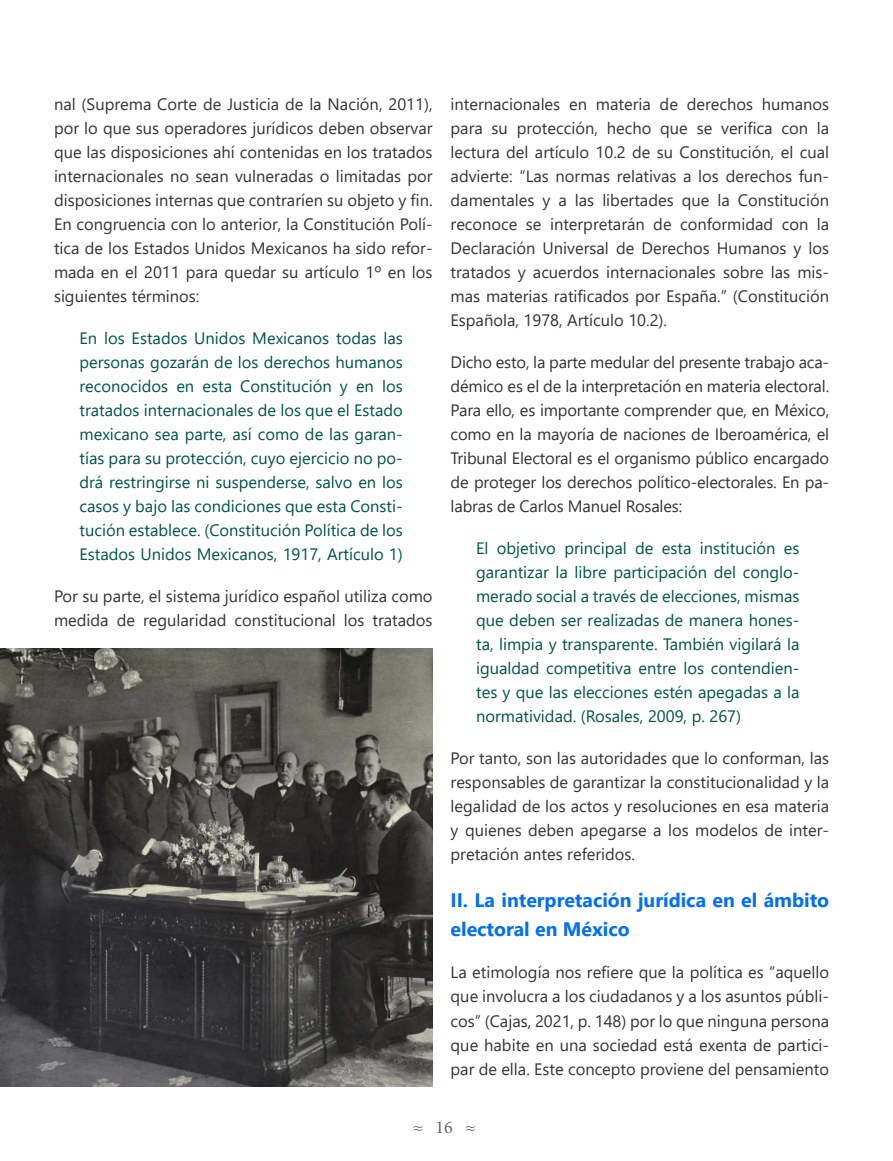
<style>
.page{position:relative;width:893px;height:1161px;background:#fff}
.page>*{position:absolute;margin:0;border:0;box-sizing:border-box;transform-origin:0 0}
.t1{font:700 19.5px/29.2px "Segoe UI";color:#006ff5}
.t2{font:18px "Minion Pro";color:#666}
.t3{font:16.5px/24px "Segoe UI";color:#333;text-align:justify}
.t4{font:16.5px/24px "Segoe UI";color:#005443;text-align:justify}
</style>
<div class="page">
<img style="left:0;top:648px;width:433px;height:438px">
<p class="t3" style="left:54px;top:90px;width:380px">nal (Suprema Corte de Justicia de la Nación, 2011), por lo que sus operadores jurídicos deben observar que las disposiciones ahí contenidas en los tratados internacionales no sean vulneradas o limitadas por disposiciones internas que contraríen su objeto y fin.<br>En congruencia con lo anterior, la Constitución Polí&shy;tica de los Estados Unidos Mexicanos ha sido refor&shy;mada en el 2011 para quedar su artículo 1º en los siguientes términos:</p>
<p class="t4" style="left:80px;top:325px;width:325px">En los Estados Unidos Mexicanos todas las personas gozarán de los derechos humanos reconocidos en esta Constitución y en los tratados internacionales de los que el Estado mexicano sea parte, así como de las garan&shy;tías para su protección, cuyo ejercicio no po&shy;drá restringirse ni suspenderse, salvo en los casos y bajo las condiciones que esta Consti&shy;tución establece. (Constitución Política de los Estados Unidos Mexicanos, 1917, Artículo 1)</p>
<p class="t3" style="left:54px;top:583px;width:380px">Por su parte, el sistema jurídico español utiliza como medida de regularidad constitucional los tratados</p>
<p class="t3" style="left:451px;top:91px;width:380px">internacionales en materia de derechos humanos para su protección, hecho que se verifica con la lectura del artículo 10.2 de su Constitución, el cual advierte: “Las normas relativas a los derechos fun&shy;damentales y a las libertades que la Constitución reconoce se interpretarán de conformidad con la Declaración Universal de Derechos Humanos y los tratados y acuerdos internacionales sobre las mis&shy;mas materias ratificados por España.” (Constitución Española, 1978, Artículo 10.2).</p>
<p class="t3" style="left:451px;top:349px;width:380px">Dicho esto, la parte medular del presente trabajo aca&shy;démico es el de la interpretación en materia electoral.<br>Para ello, es importante comprender que, en México, como en la mayoría de naciones de Iberoamérica, el Tribunal Electoral es el organismo público encargado de proteger los derechos político-electorales. En pa&shy;labras de Carlos Manuel Rosales:</p>
<p class="t4" style="left:476px;top:535px;width:325px">El objetivo principal de esta institución es garantizar la libre participación del conglo&shy;merado social a través de elecciones, mismas que deben ser realizadas de manera hones&shy;ta, limpia y transparente. También vigilará la igualdad competitiva entre los contendien&shy;tes y que las elecciones estén apegadas a la normatividad. (Rosales, 2009, p. 267)</p>
<p class="t3" style="left:451px;top:745px;width:380px">Por tanto, son las autoridades que lo conforman, las responsables de garantizar la constitucionalidad y la legalidad de los actos y resoluciones en esa materia y quienes deben apegarse a los modelos de inter&shy;pretación antes referidos.</p>
<p class="t1" style="left:451px;top:884px;width:380px">II. La interpretación jurídica en el ámbito electoral en México</p>
<p class="t3" style="left:451px;top:959px;width:380px">La etimología nos refiere que la política es “aquello que involucra a los ciudadanos y a los asuntos públi&shy;cos” (Cajas, 2021, p. 148) por lo que ninguna persona que habite en una sociedad está exenta de partici&shy;par de ella. Este concepto proviene del pensamiento</p>
<p class="t2" style="left:413px;top:1115px;width:64px">≈ 16 ≈</p>
</div>
